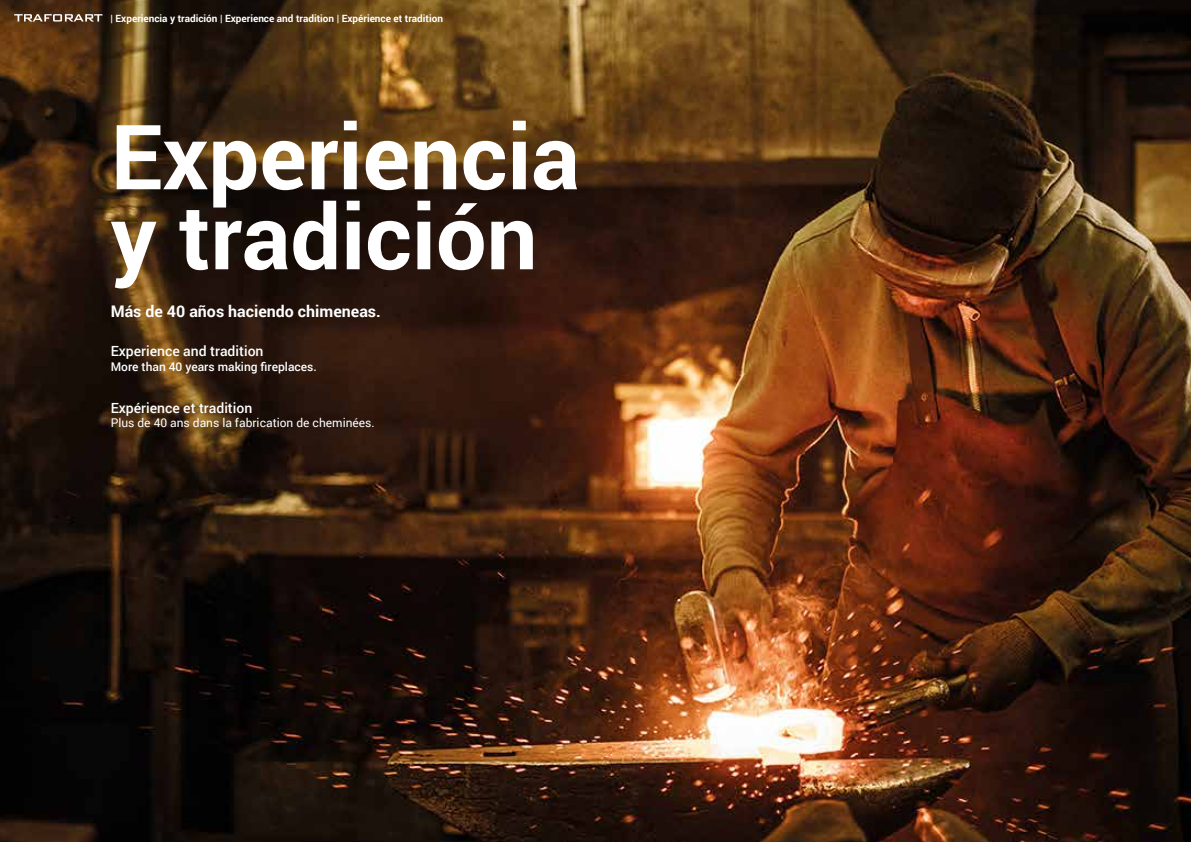
<style>
.page{position:relative;width:1191px;height:842px;background:#fff}
.page>*{position:absolute;margin:0;border:0;box-sizing:border-box;transform-origin:0 0}
.t1{font:700 90px/80px "Roboto";color:#fff}
.t2{font:700 16px "Roboto";color:#fff}
.t3{font:500 14px "Roboto";color:#fff}
.t4{font:12px "Roboto";color:#fff}
.t5{font:500 12px "Roboto";color:#fff}
.t6{font:700 10px "Roboto";color:#fff}
</style>
<div class="page">
<img style="left:0;top:0;width:1191px;height:842px">
<svg style="left:14px;top:14px;width:88px;height:8px"></svg>
<p class="t6" style="left:110px;top:11px;width:334px">| Experiencia y tradición | Experience and tradition | Expérience et tradition</p>
<h1 class="t1" style="left:111px;top:114px;width:470px">Experiencia y tradición</h1>
<h2 class="t2" style="left:111px;top:300px;width:272px">Más de 40 años haciendo chimeneas.</h2>
<h3 class="t3" style="left:111px;top:341px;width:154px">Experience and tradition</h3>
<p class="t5" style="left:111px;top:358px;width:208px">More than 40 years making fireplaces.</p>
<h3 class="t3" style="left:111px;top:398px;width:143px">Expérience et tradition</h3>
<p class="t4" style="left:111px;top:415px;width:265px">Plus de 40 ans dans la fabrication de cheminées.</p>
</div>
